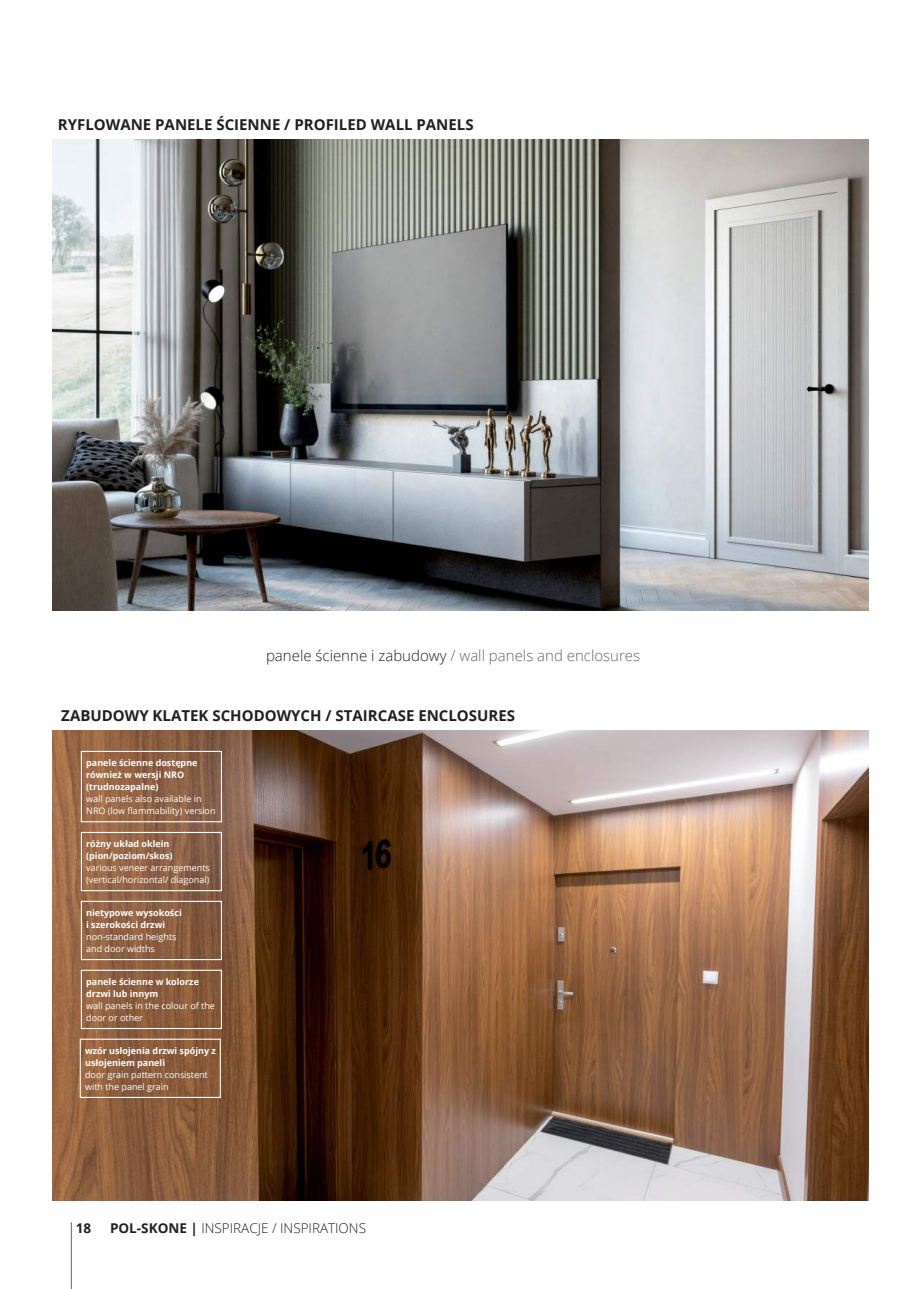
<style>
.page{position:relative;width:919px;height:1289px;background:#fff}
.page>*{position:absolute;margin:0;border:0;box-sizing:border-box;transform-origin:0 0}
.t1{font:700 15px "Open Sans";color:#221f1f}
.t2{font:300 15px "Open Sans";color:#626366}
.t3{font:300 13.5px "Open Sans";color:#221f1f}
.t4{font:700 13.5px "Open Sans";color:#221f1f}
.t5{font:9px/12px "Open Sans";color:#fff}
.t6{font:700 9px/12px "Open Sans";color:#fff}
.s1{color:#221f1f}
.s2{font-weight:700}
</style>
<div class="page">
<img style="left:53px;top:139px;width:815px;height:471px">
<img style="left:53px;top:730px;width:815px;height:470px">
<div style="left:81px;top:750px;width:141px;height:72px;border:1px solid #fff"></div>
<div style="left:81px;top:831px;width:141px;height:60px;border:1px solid #fff"></div>
<div style="left:81px;top:900px;width:141px;height:60px;border:1px solid #fff"></div>
<div style="left:81px;top:969px;width:141px;height:60px;border:1px solid #fff"></div>
<div style="left:80px;top:1038px;width:141px;height:59px;border:1px solid #fff"></div>
<hr style="left:71px;top:1222px;width:1px;height:66px;background:#626366">
<h1 class="t1" style="left:58px;top:114px;width:417px">RYFLOWANE PANELE ŚCIENNE / PROFILED WALL PANELS</h1>
<h1 class="t2" style="left:266px;top:644px;width:375px"><span class="s1">panele ścienne i zabudowy</span> / wall panels and enclosures</h1>
<h1 class="t1" style="left:61px;top:704px;width:455px">ZABUDOWY KLATEK SCHODOWYCH / STAIRCASE ENCLOSURES</h1>
<p class="t6" style="left:86px;top:756px;width:113px">panele ścienne dostępne również w wersji NRO (trudnozapalne)</p>
<p class="t5" style="left:86px;top:793px;width:131px">wall panels also available in<br>NRO (low flammability) version</p>
<p class="t6" style="left:86px;top:837px;width:88px">różny układ oklein (pion/poziom/skos)</p>
<p class="t5" style="left:86px;top:861px;width:125px">various veneer arrangements (vertical/horizontal/ diagonal)</p>
<p class="t6" style="left:86px;top:906px;width:97px">nietypowe wysokości i szerokości drzwi</p>
<p class="t5" style="left:86px;top:930px;width:92px">non-standard heights and door widths</p>
<p class="t6" style="left:86px;top:975px;width:114px">panele ścienne w kolorze drzwi lub innym</p>
<p class="t5" style="left:86px;top:999px;width:130px">wall panels in the colour of the door or other</p>
<p class="t6" style="left:85px;top:1044px;width:132px">wzór usłojenia drzwi spójny z usłojeniem paneli</p>
<p class="t5" style="left:85px;top:1068px;width:124px">door grain pattern consistent with the panel grain</p>
<h2 class="t4" style="left:76px;top:1222px;width:17px">18</h2>
<h2 class="t3" style="left:110px;top:1222px;width:257px"><span class="s2">POL-SKONE |</span> INSPIRACJE / INSPIRATIONS</h2>
</div>
